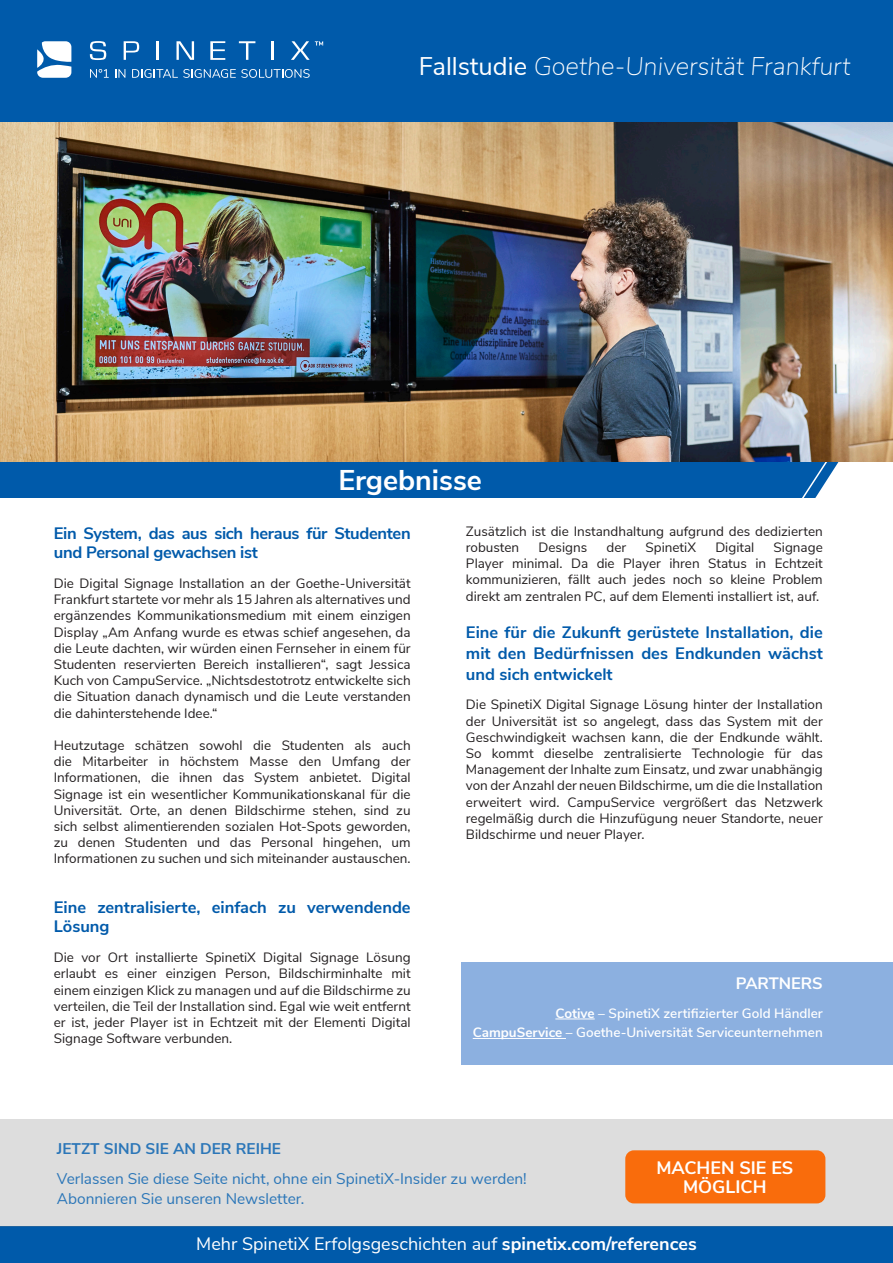
<style>
.page{position:relative;width:893px;height:1263px;background:#fff}
.page>*{position:absolute;margin:0;border:0;box-sizing:border-box;transform-origin:0 0}
.t1{font:700 28.5px "Nunito Sans";color:#fff}
.t2{font:italic 200 25.5px "Nunito Sans";color:#fff}
.t3{font:18px "Nunito Sans";color:#fff}
.t4{font:700 18px/19.5px "Nunito Sans";color:#fff;text-align:center}
.t5{font:700 16.5px/21px "Nunito Sans";color:#005aaa}
.t6{font:700 16.5px/19.5px "Nunito Sans";letter-spacing:-.02em;color:#005aaa}
.t7{font:700 16.5px "Nunito Sans";color:#fff}
.t8{font:15.45px "Nunito Sans";color:#2b76b8}
.t9{font:700 15.45px "Nunito Sans";color:#2b76b8}
.t10{font:13.5px/16.2px "Nunito Sans";color:#231f20;text-align:justify}
.t11{font:600 13.5px "Nunito Sans";color:#fff}
.s1{font-weight:400;font-style:normal}
.s2{font-weight:700}
</style>
<div class="page">
<div style="left:0;top:1226px;width:893px;height:37px;background:#005aaa"></div>
<div style="left:0;top:0;width:893px;height:123px;background:#005aaa"></div>
<svg style="left:90px;top:69px;width:19px;height:9px"></svg>
<svg style="left:115px;top:69px;width:10px;height:9px"></svg>
<svg style="left:132px;top:69px;width:178px;height:9px"></svg>
<svg style="left:90px;top:41px;width:16px;height:19px"></svg>
<svg style="left:124px;top:41px;width:15px;height:19px"></svg>
<svg style="left:176px;top:41px;width:18px;height:19px"></svg>
<svg style="left:210px;top:41px;width:15px;height:19px"></svg>
<svg style="left:239px;top:41px;width:16px;height:19px"></svg>
<hr style="left:156px;top:41px;width:3px;height:19px;background:#fff">
<svg style="left:272px;top:41px;width:2px;height:19px"></svg>
<svg style="left:291px;top:41px;width:32px;height:19px"></svg>
<svg style="left:37px;top:41px;width:34px;height:37px"></svg>
<div style="left:461px;top:962px;width:432px;height:102px;background:#8cb0e0"></div>
<hr style="left:555px;top:1018px;width:40px;height:1px;background:#fff">
<hr style="left:473px;top:1038px;width:93px;height:1px;background:#fff">
<div style="left:0;top:461px;width:840px;height:37px;background:#005aaa"></div>
<svg style="left:785px;top:359px;width:108px;height:139px"></svg>
<div style="left:0;top:1119px;width:893px;height:107px;background:#ddd"></div>
<div style="left:625px;top:1150px;width:200px;height:53px;background:#f96c0c;border-radius:9px"></div>
<img style="left:0;top:123px;width:892px;height:338px">
<p class="t2" style="left:419px;top:47px;width:433px"><span class="s1">Fallstudie</span> Goethe-Universität Frankfurt</p>
<p class="t1" style="left:338px;top:459px;width:145px">Ergebnisse</p>
<p class="t6" style="left:54px;top:522px;width:358px">Ein System, das aus sich heraus für Studenten und Personal gewachsen ist</p>
<p class="t10" style="left:54px;top:574px;width:358px">Die Digital Signage Installation an der Goethe-Universität Frankfurt startete vor mehr als 15 Jahren als alternatives und ergänzendes Kommunikationsmedium mit einem einzigen Display „Am Anfang wurde es etwas schief angesehen, da die Leute dachten, wir würden einen Fernseher in einem für Studenten reservierten Bereich installieren“, sagt Jessica Kuch von CampuService. „Nichtsdestotrotz entwickelte sich die Situation danach dynamisch und die Leute verstanden die dahinterstehende Idee.“</p>
<p class="t10" style="left:54px;top:736px;width:358px">Heutzutage schätzen sowohl die Studenten als auch die Mitarbeiter in höchstem Masse den Umfang der Informationen, die ihnen das System anbietet. Digital Signage ist ein wesentlicher Kommunikationskanal für die Universität. Orte, an denen Bildschirme stehen, sind zu sich selbst alimentierenden sozialen Hot-Spots geworden, zu denen Studenten und das Personal hingehen, um Informationen zu suchen und sich miteinander austauschen.</p>
<p class="t5" style="left:54px;top:896px;width:358px;line-height:19.5px">Eine zentralisierte, einfach zu verwendende<br>Lösung</p>
<p class="t10" style="left:54px;top:948px;width:358px">Die vor Ort installierte SpinetiX Digital Signage Lösung erlaubt es einer einzigen Person, Bildschirminhalte mit einem einzigen Klick zu managen und auf die Bildschirme zu verteilen, die Teil der Installation sind. Egal wie weit entfernt er ist, jeder Player ist in Echtzeit mit der Elementi Digital Signage Software verbunden.</p>
<p class="t10" style="left:466px;top:522px;width:358px">Zusätzlich ist die Instandhaltung aufgrund des dedizierten robusten</p>
<p class="t10" style="left:466px;top:538px;width:358px;text-indent:308px">Signage Player minimal. Da die Player ihren Status in Echtzeit kommunizieren, fällt auch jedes noch so kleine Problem direkt am zentralen PC, auf dem Elementi installiert ist, auf.</p>
<p class="t5" style="left:466px;top:620px;width:358px;text-align:justify">Eine für die Zukunft gerüstete Installation, die mit den Bedürfnissen des Endkunden wächst und sich entwickelt</p>
<p class="t10" style="left:466px;top:696px;width:358px">Die SpinetiX Digital Signage Lösung hinter der Installation der Universität ist so angelegt, dass das System mit der Geschwindigkeit wachsen kann, die der Endkunde wählt.<br>So kommt dieselbe zentralisierte Technologie für das Management der Inhalte zum Einsatz, und zwar unabhängig von der Anzahl der neuen Bildschirme, um die die Installation erweitert wird. CampuService vergrößert das Netzwerk regelmäßig durch die Hinzufügung neuer Standorte, neuer Bildschirme und neuer Player.</p>
<p class="t10" style="left:539px;top:538px;width:50px">Designs</p>
<p class="t10" style="left:607px;top:538px;width:21px">der</p>
<p class="t10" style="left:646px;top:538px;width:52px">SpinetiX</p>
<p class="t10" style="left:715px;top:538px;width:41px">Digital</p>
<p class="t7" style="left:736px;top:972px;width:89px">PARTNERS</p>
<p class="t11" style="left:555px;top:1003px;width:269px"><span class="s2">Cotive</span> – SpinetiX zertifizierter Gold Händler</p>
<p class="t11" style="left:473px;top:1023px;width:352px"><span class="s2">CampuService</span> – Goethe-Universität Serviceunternehmen</p>
<p class="t9" style="left:57px;top:1137px;width:226px">JETZT SIND SIE AN DER REIHE</p>
<p class="t8" style="left:57px;top:1167px;width:471px">Verlassen Sie diese Seite nicht, ohne ein SpinetiX-Insider zu werden!</p>
<p class="t8" style="left:57px;top:1187px;width:249px">Abonnieren Sie unseren Newsletter.</p>
<p class="t4" style="left:656px;top:1157px;width:138px">MACHEN SIE ES<br>MÖGLICH</p>
<p class="t3" style="left:196px;top:1230px;width:502px">Mehr SpinetiX Erfolgsgeschichten auf <span class="s2">spinetix.com/references</span></p>
</div>
